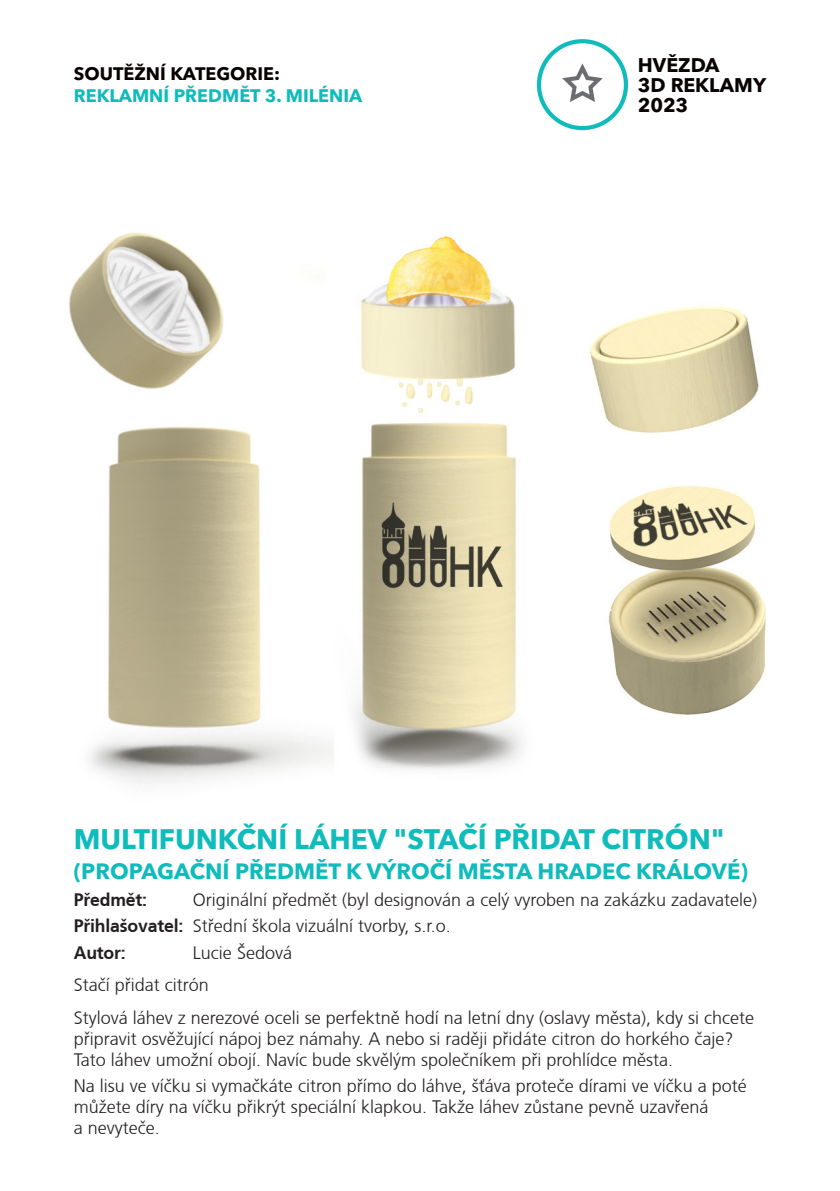
<style>
.page{position:relative;width:840px;height:1191px;background:#fff}
.page>*{position:absolute;margin:0;border:0;box-sizing:border-box;transform-origin:0 0}
.Exponát{font:700 28px "Avenir Next LT Pro";color:#0fbbbb}
.Exponát-2{font:700 22px "Avenir Next LT Pro";color:#0fbbbb}
.t1{font:700 19.6px/19.6px "Avenir Next LT Pro";color:#080302}
.Základní_text{font:300 18px/21px "Frutiger CE";color:#231f20}
.t2{font:700 18px "Avenir Next LT Pro";color:#0fbbbb}
.t3{font:700 18px "Avenir Next LT Pro";color:#080302}
.Základní_text-2{font:700 18px "Frutiger CE";letter-spacing:-.01em;color:#231f20}
.s1{font-weight:700}
</style>
<div class="page">
<svg style="left:536px;top:39px;width:91px;height:91px"></svg>
<img style="left:69px;top:232px;width:697px;height:552px">
<p class="t3" style="left:74px;top:63px;width:208px">SOUTĚŽNÍ KATEGORIE:</p>
<p class="t2" style="left:74px;top:85px;width:290px">REKLAMNÍ PŘEDMĚT 3. MILÉNIA</p>
<p class="t1" style="left:637px;top:55px;width:130px">HVĚZDA<br>3D REKLAMY</p>
<p class="t1" style="left:637px;top:95px;width:52px">2023</p>
<p class="Exponát" style="left:74px;top:822px;width:652px">MULTIFUNKČNÍ LÁHEV "STAČÍ PŘIDAT CITRÓN"</p>
<p class="Exponát-2" style="left:74px;top:857px;width:675px">(PROPAGAČNÍ PŘEDMĚT K VÝROČÍ MĚSTA HRADEC KRÁLOVÉ)</p>
<p class="Základní_text-2" style="left:74px;top:888px;width:75px">Předmět:</p>
<p class="Základní_text" style="left:193px;top:888px;width:565px">Originální předmět (byl designován a celý vyroben na zakázku zadavatele)</p>
<p class="Základní_text" style="left:74px;top:915px;width:378px"><span class="s1">Přihlašovatel:</span> Střední škola vizuální tvorby, s.r.o.</p>
<p class="Základní_text-2" style="left:74px;top:941px;width:54px">Autor:</p>
<p class="Základní_text" style="left:193px;top:942px;width:100px">Lucie Šedová</p>
<p class="Základní_text" style="left:74px;top:974px;width:136px">Stačí přidat citrón</p>
<p class="Základní_text" style="left:74px;top:1006px;width:681px">Stylová láhev z nerezové oceli se perfektně hodí na letní dny (oslavy města), kdy si chcete připravit osvěžující nápoj bez námahy. A nebo si raději přidáte citron do horkého čaje?<br>Tato láhev umožní obojí. Navíc bude skvělým společníkem při prohlídce města.</p>
<p class="Základní_text" style="left:74px;top:1075px;width:674px">Na lisu ve víčku si vymačkáte citron přímo do láhve, šťáva proteče dírami ve víčku a poté můžete díry na víčku přikrýt speciální klapkou. Takže láhev zůstane pevně uzavřená<br>a nevyteče.</p>
</div>
